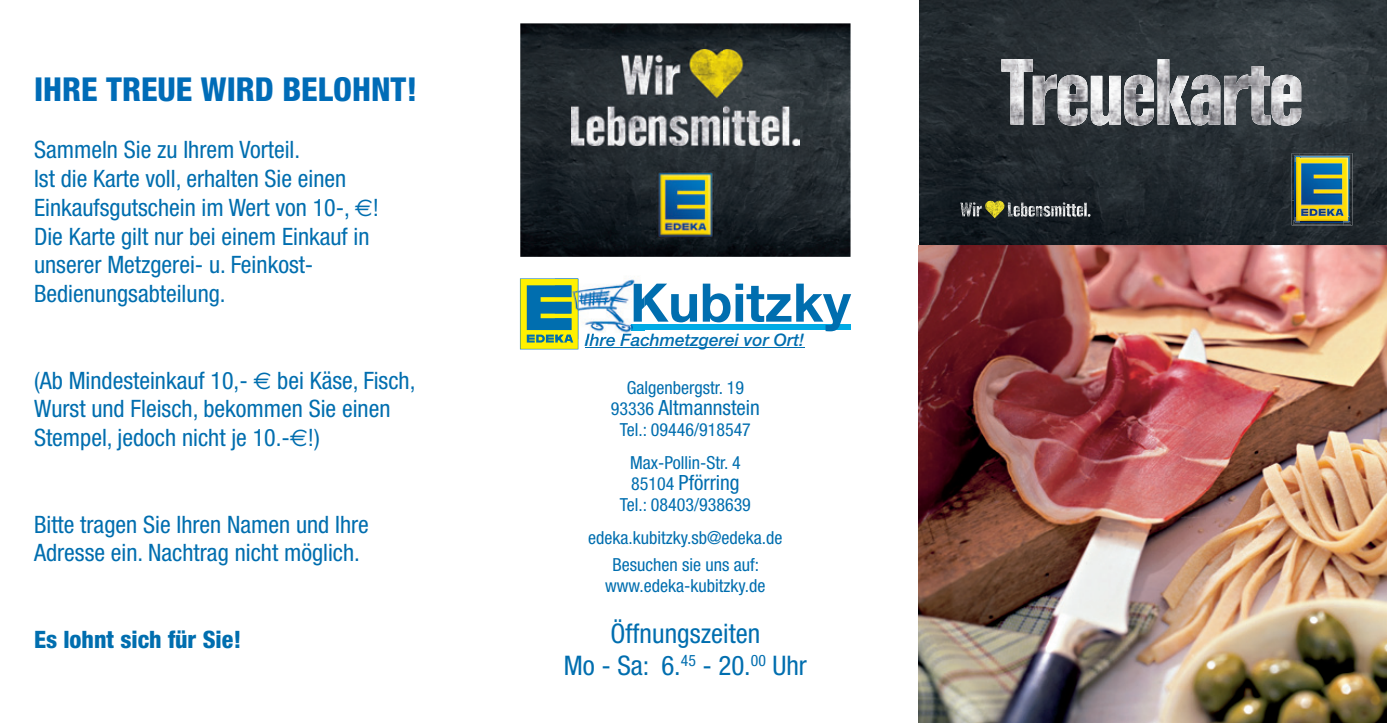
<style>
.page{position:relative;width:1387px;height:723px;background:#fff}
.page>*{position:absolute;margin:0;border:0;box-sizing:border-box;transform-origin:0 0}
.t1{font:700 53.4px "Helvetica Neue";color:#006eaf}
.t2{font:800 condensed 33px "Helvetica Neue";color:#006cb7}
.t3{font:condensed 27px/32.4px "Helvetica Neue";color:#006eaf;text-align:center}
.t4{font:condensed 24px/28.8px "Helvetica Neue";color:#006eaf}
.t5{font:800 condensed 24px "Helvetica Neue";color:#006eaf}
.t6{font:condensed 21px "Helvetica Neue";color:#006eaf}
.t7{font:condensed 18px/33px "Helvetica Neue";color:#006eaf;text-align:center}
.t8{font:italic 500 17.4px "Helvetica Neue";color:#006eaf}
.s1{font-family:"Euro Sans";font-stretch:normal}
.s2{font-size:18px}
</style>
<div class="page">
<img style="left:918px;top:0;width:468px;height:723px">
<img style="left:520px;top:23px;width:330px;height:234px">
<img style="left:1291px;top:153px;width:61px;height:72px">
<img style="left:1291px;top:153px;width:8px;height:47px">
<img style="left:1293px;top:155px;width:6px;height:45px">
<img style="left:1350px;top:179px;width:2px;height:46px">
<img style="left:1349px;top:179px;width:1px;height:30px">
<img style="left:1300px;top:156px;width:49px;height:53px">
<img style="left:1300px;top:157px;width:47px;height:1px">
<img style="left:1294px;top:163px;width:1px;height:46px">
<img style="left:1295px;top:158px;width:52px;height:51px">
<img style="left:1347px;top:158px;width:1px;height:58px">
<svg style="left:1294px;top:156px;width:6px;height:7px"></svg>
<img style="left:1300px;top:163px;width:43px;height:46px">
<img style="left:1300px;top:163px;width:41px;height:42px">
<svg style="left:1294px;top:209px;width:56px;height:16px"></svg>
<svg style="left:960px;top:201px;width:130px;height:17px;background:#64685b"></svg>
<svg style="left:1001px;top:59px;width:299px;height:67px;background:#353c41"></svg>
<img style="left:1157px;top:59px;width:33px;height:66px">
<img style="left:1001px;top:59px;width:31px;height:66px">
<img style="left:1224px;top:66px;width:46px;height:59px">
<img style="left:1032px;top:75px;width:55px;height:51px">
<img style="left:1271px;top:75px;width:29px;height:51px">
<img style="left:1190px;top:75px;width:29px;height:50px">
<img style="left:1124px;top:75px;width:29px;height:51px">
<img style="left:1090px;top:76px;width:30px;height:49px">
<div style="left:631px;top:324px;width:219px;height:6px;background:#00abe5"></div>
<hr style="left:585px;top:347px;width:219px;height:1px;background:#006eaf">
<img style="left:578px;top:278px;width:64px;height:61px">
<svg style="left:520px;top:278px;width:58px;height:71px;background:#7dae5b"></svg>
<img style="left:633px;top:284px;width:11px;height:47px">
<svg style="left:631px;top:324px;width:13px;height:6px"></svg>
<img style="left:585px;top:333px;width:59px;height:6px">
<img style="left:656px;top:171px;width:58px;height:68px">
<img style="left:571px;top:50px;width:228px;height:96px">
<h2 class="t2" style="left:34px;top:68px;width:385px">IHRE TREUE WIRD BELOHNT!</h2>
<p class="t4" style="left:34px;top:135px;width:346px">Sammeln Sie zu Ihrem Vorteil.<br>Ist die Karte voll, erhalten Sie einen einkaufsgutschein im Wert von 10-, <span class="s1">€</span>!<br>Die Karte gilt nur bei einem einkauf in unserer metzgerei- u. Feinkost-Bedienungsabteilung.</p>
<p class="t4" style="left:34px;top:366px;width:383px">(Ab mindesteinkauf 10,- <span class="s1">€</span> bei Käse, Fisch,<br>Wurst und Fleisch, bekommen Sie einen<br>Stempel, jedoch nicht je 10.-<span class="s1">€</span>!)</p>
<p class="t4" style="left:34px;top:510px;width:336px">Bitte tragen Sie Ihren namen und Ihre<br>Adresse ein. nachtrag nicht möglich.</p>
<p class="t5" style="left:34px;top:624px;width:209px">ES LOHNT SICH FÜR SIE!</p>
<h1 class="t1" style="left:629px;top:270px;width:222px">Kubitzky</h1>
<p class="t8" style="left:585px;top:330px;width:221px">Ihre Fachmetzgerei vor Ort!</p>
<p class="t7" style="left:626px;top:371px;width:119px">Galgenbergstr. 19</p>
<p class="t6" style="left:611px;top:396px;width:150px"><span class="s2">93336</span> Altmannstein</p>
<p class="t7" style="left:619px;top:413px;width:133px">Tel.: 09446/918547 max-Pollin-Str. 4</p>
<p class="t6" style="left:631px;top:471px;width:110px"><span class="s2">85104</span> Pförring</p>
<p class="t7" style="left:588px;top:488px;width:196px">Tel.: 08403/938639 edeka.kubitzky.sb@edeka.de</p>
<p class="t7" style="left:605px;top:554px;width:162px;line-height:21px">Besuchen sie uns auf: www.edeka-kubitzky.de</p>
<p class="t3" style="left:564px;top:617px;width:244px">Öffnungszeiten<br>mo - Sa: 6.<sup>45</sup> - 20.<sup>00</sup> uhr</p>
</div>
